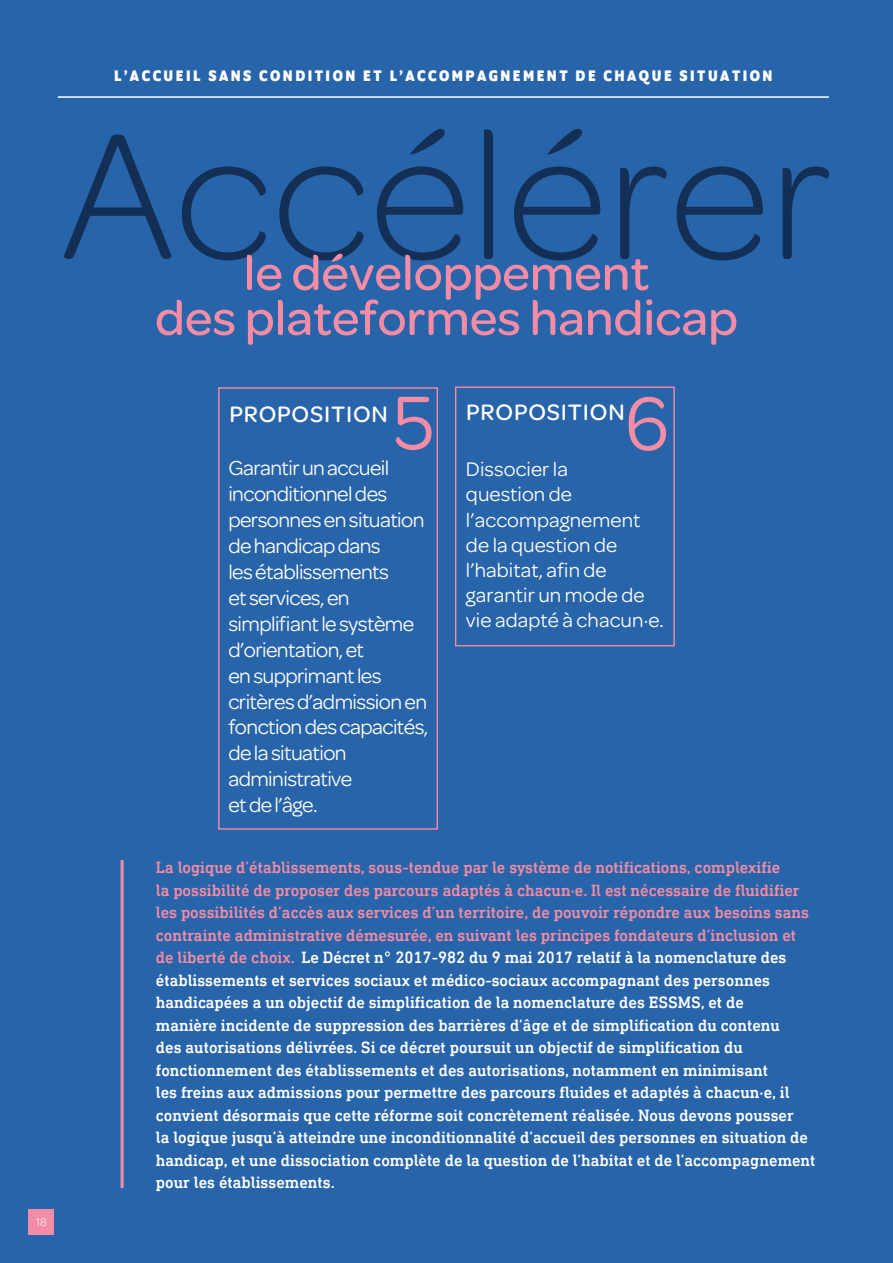
<style>
.page{position:relative;width:893px;height:1263px;background:#2864a9}
.page>*{position:absolute;margin:0;border:0;box-sizing:border-box;transform-origin:0 0}
.t1{font:300 190.5px "Omnes";color:#132f55}
.t2{font:500 51px/45px "Omnes";color:#f38ca4;text-align:center}
.t3{font:500 23.85px "Omnes";letter-spacing:.035em;color:#fff}
.t4{font:21.6px/26px "Omnes";letter-spacing:-.025em;color:#fff}
.t5{font:21px/25.2px "Omnes";letter-spacing:.005em;color:#fff}
.t6{font:500 16.5px/22.5px "DIN Next Slab Pro";color:#fff}
.t7{font:700 16.5px "Program";letter-spacing:.15em;color:#fff}
.t8{font:300 12px "Omnes";color:#fff}
.s1{color:#f38ca4}
</style>
<div class="page">
<hr style="left:58px;top:96px;width:771px;height:2px;background:#fff">
<div style="left:29px;top:1209px;width:25px;height:25px;background:#f38ca4"></div>
<div style="left:218px;top:387px;width:220px;height:443px;border:1px solid #f38ca4"></div>
<svg style="left:396px;top:397px;width:36px;height:53px"></svg>
<div style="left:455px;top:387px;width:220px;height:259px;border:1px solid #f38ca4"></div>
<svg style="left:629px;top:397px;width:37px;height:54px"></svg>
<hr style="left:121px;top:860px;width:3px;height:328px;background:#f38ca4">
<p class="t7" style="left:114px;top:66px;width:660px">L’ACCUEIL SANS CONDITION ET L’ACCOMPAGNEMENT DE CHAQUE SITUATION</p>
<h1 class="t1" style="left:61px;top:91px;width:772px">Accélérer</h1>
<h2 class="t2" style="left:155px;top:251px;width:584px">le développement<br>des plateformes handicap</h2>
<p class="t8" style="left:36px;top:1215px;width:12px">18</p>
<h3 class="t3" style="left:229px;top:401px;width:160px">PROPOSITION</h3>
<p class="t4" style="left:228px;top:455px;width:202px">Garantir un accueil inconditionnel des personnes en situation de handicap dans<br>les établissements<br>et services, en simplifiant le système d’orientation, et<br>en supprimant les critères d’admission en fonction des capacités, de la situation administrative<br>et de l’âge.</p>
<h3 class="t3" style="left:466px;top:398px;width:160px">PROPOSITION</h3>
<p class="t5" style="left:466px;top:457px;width:199px">Dissocier la<br>question de l’accompagnement de la question de l’habitat, afin de garantir un mode de vie adapté à chacun·e.</p>
<p class="t6" style="left:156px;top:856px;width:661px"><span class="s1">La logique d’établissements, sous-tendue par le système de notifications, complexifie<br>la possibilité de proposer des parcours adaptés à chacun·e. Il est nécessaire de fluidifier les possibilités d’accès aux services d’un territoire, de pouvoir répondre aux besoins sans contrainte administrative démesurée, en suivant les principes fondateurs d’inclusion et de liberté de choix.</span> Le Décret n° 2017-982 du 9 mai 2017 relatif à la nomenclature des établissements et services sociaux et médico-sociaux accompagnant des personnes handicapées a un objectif de simplification de la nomenclature des ESSMS, et de<br>manière incidente de suppression des barrières d’âge et de simplification du contenu<br>des autorisations délivrées. Si ce décret poursuit un objectif de simplification du fonctionnement des établissements et des autorisations, notamment en minimisant<br>les freins aux admissions pour permettre des parcours fluides et adaptés à chacun·e, il convient désormais que cette réforme soit concrètement réalisée. Nous devons pousser<br>la logique jusqu’à atteindre une inconditionnalité d’accueil des personnes en situation de handicap, et une dissociation complète de la question de l’habitat et de l’accompagnement pour les établissements.</p>
</div>
